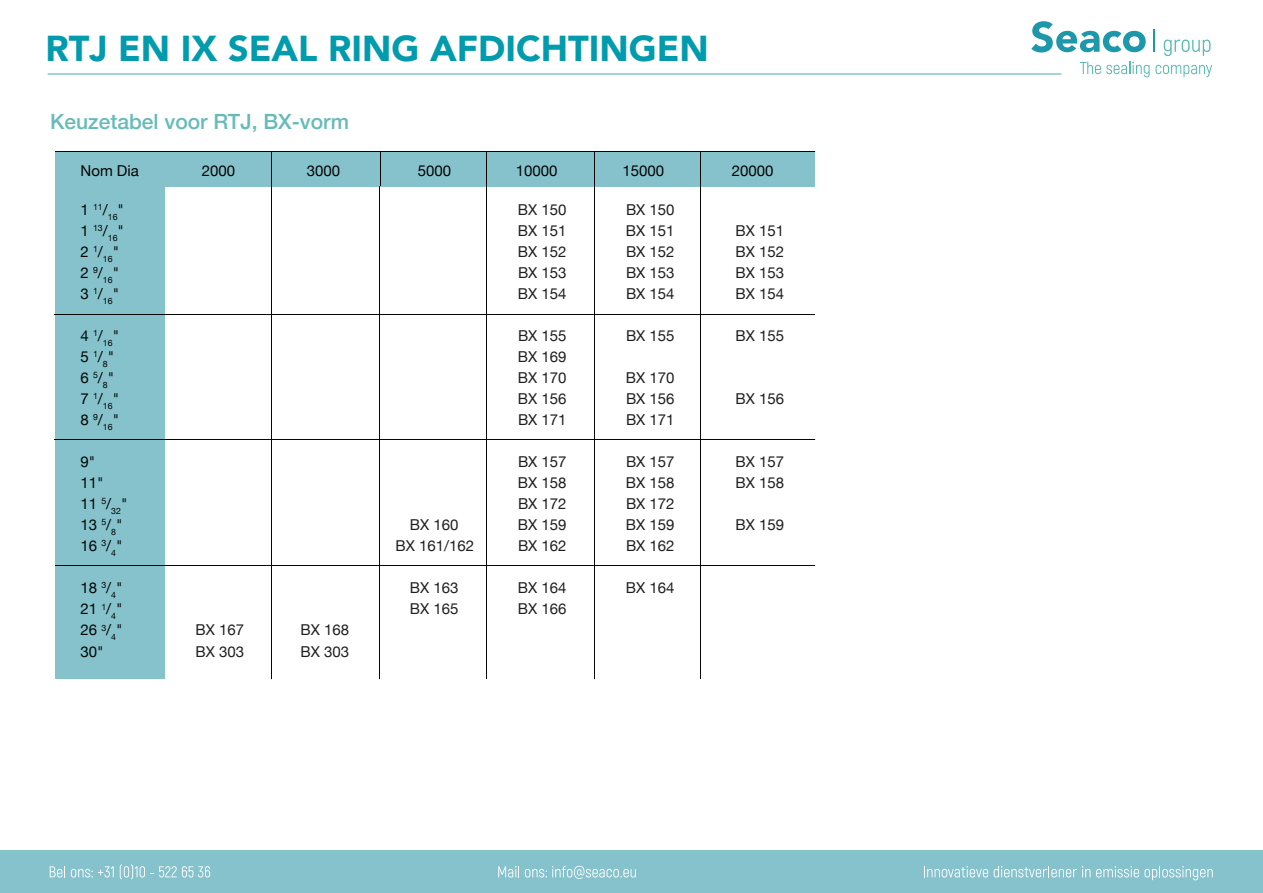
<style>
.page{position:relative;width:1263px;height:893px;background:#fff}
.page>*{position:absolute;margin:0;border:0;box-sizing:border-box;transform-origin:0 0}
.t1{font:900 36px "Avenir";color:#009bac}
.t2{font:500 21px "Helvetica Neue";color:#66bbb9}
.t3{font:15px "Helvetica Neue";color:#211e1e}
.t4{font:15px "Helvetica Neue";color:#040503}
.t5{font:8.7px "Helvetica Neue";color:#040503}
.s1{font-size:15px}
</style>
<div class="page">
<hr style="left:48px;top:73px;width:1013px;height:2px;background:#66bbb9">
<svg style="left:1031px;top:21px;width:115px;height:31px"></svg>
<svg style="left:1164px;top:40px;width:46px;height:16px"></svg>
<hr style="left:1153px;top:29px;width:2px;height:23px;background:#1d97aa">
<svg style="left:1080px;top:62px;width:69px;height:15px"></svg>
<svg style="left:1155px;top:65px;width:57px;height:12px"></svg>
<div style="left:0;top:850px;width:1263px;height:43px;background:#85c2cc"></div>
<svg style="left:50px;top:866px;width:15px;height:11px"></svg>
<svg style="left:71px;top:866px;width:43px;height:11px"></svg>
<svg style="left:120px;top:864px;width:90px;height:15px"></svg>
<svg style="left:498px;top:866px;width:21px;height:11px"></svg>
<svg style="left:525px;top:866px;width:111px;height:13px"></svg>
<svg style="left:924px;top:866px;width:64px;height:11px"></svg>
<svg style="left:994px;top:866px;width:96px;height:11px"></svg>
<svg style="left:1096px;top:866px;width:117px;height:14px"></svg>
<div style="left:55px;top:187px;width:109px;height:492px;background:#85c2cc"></div>
<div style="left:55px;top:152px;width:760px;height:35px;background:#85c2cc"></div>
<hr style="left:164px;top:314px;width:651px;height:1px;background:#050705">
<hr style="left:164px;top:439px;width:651px;height:1px;background:#050705">
<hr style="left:164px;top:566px;width:651px;height:1px;background:#050705">
<hr style="left:55px;top:152px;width:760px;height:1px;background:#050705">
<hr style="left:271px;top:187px;width:1px;height:492px;background:#050705">
<hr style="left:379px;top:187px;width:1px;height:492px;background:#050705">
<hr style="left:486px;top:152px;width:1px;height:526px;background:#050705">
<hr style="left:594px;top:152px;width:1px;height:527px;background:#050705">
<hr style="left:700px;top:152px;width:1px;height:527px;background:#050705">
<hr style="left:55px;top:314px;width:109px;height:1px;background:#040503">
<hr style="left:55px;top:439px;width:109px;height:1px;background:#040503">
<hr style="left:55px;top:566px;width:110px;height:1px;background:#040503">
<hr style="left:271px;top:152px;width:1px;height:35px;background:#040503">
<hr style="left:380px;top:151px;width:1px;height:35px;background:#040503">
<h1 class="t1" style="left:45px;top:25px;width:665px">RTJ EN IX SEAL RING AFDICHTINGEN</h1>
<h2 class="t2" style="left:50px;top:109px;width:300px">Keuzetabel voor RTJ, BX-vorm</h2>
<p class="t4" style="left:81px;top:162px;width:60px">Nom Dia</p>
<p class="t4" style="left:202px;top:162px;width:35px">2000</p>
<p class="t4" style="left:307px;top:162px;width:35px">3000</p>
<p class="t4" style="left:418px;top:162px;width:35px">5000</p>
<p class="t4" style="left:516px;top:162px;width:43px">10000</p>
<p class="t4" style="left:622px;top:162px;width:43px">15000</p>
<p class="t4" style="left:732px;top:162px;width:43px">20000</p>
<p class="t5" style="left:81px;top:207px;width:45px"><span class="s1">1</span> 11<span class="s1">/</span>16<span class="s1">"</span></p>
<p class="t3" style="left:518px;top:201px;width:50px">BX 150</p>
<p class="t3" style="left:626px;top:201px;width:50px">BX 150</p>
<p class="t5" style="left:81px;top:228px;width:45px"><span class="s1">1</span> 13<span class="s1">/</span>16<span class="s1">"</span></p>
<p class="t3" style="left:518px;top:222px;width:50px">BX 151</p>
<p class="t3" style="left:626px;top:222px;width:50px">BX 151</p>
<p class="t3" style="left:735px;top:222px;width:50px">BX 151</p>
<p class="t4" style="left:81px;top:243px;width:40px">2 <sup>1</sup>/<sub>16</sub>"</p>
<p class="t3" style="left:518px;top:243px;width:50px">BX 152</p>
<p class="t3" style="left:626px;top:243px;width:50px">BX 152</p>
<p class="t3" style="left:735px;top:243px;width:50px">BX 152</p>
<p class="t4" style="left:81px;top:264px;width:40px">2 <sup>9</sup>/<sub>16</sub>"</p>
<p class="t3" style="left:518px;top:264px;width:50px">BX 153</p>
<p class="t3" style="left:626px;top:264px;width:50px">BX 153</p>
<p class="t3" style="left:735px;top:264px;width:50px">BX 153</p>
<p class="t4" style="left:81px;top:285px;width:40px">3 <sup>1</sup>/<sub>16</sub>"</p>
<p class="t3" style="left:518px;top:285px;width:50px">BX 154</p>
<p class="t3" style="left:626px;top:285px;width:50px">BX 154</p>
<p class="t3" style="left:735px;top:285px;width:50px">BX 154</p>
<p class="t4" style="left:81px;top:327px;width:40px">4 <sup>1</sup>/<sub>16</sub>"</p>
<p class="t3" style="left:518px;top:327px;width:50px">BX 155</p>
<p class="t3" style="left:626px;top:327px;width:50px">BX 155</p>
<p class="t3" style="left:735px;top:327px;width:50px">BX 155</p>
<p class="t4" style="left:81px;top:348px;width:35px">5 <sup>1</sup>/<sub>8</sub>"</p>
<p class="t3" style="left:518px;top:348px;width:50px">BX 169</p>
<p class="t4" style="left:81px;top:369px;width:35px">6 <sup>5</sup>/<sub>8</sub>"</p>
<p class="t3" style="left:518px;top:369px;width:50px">BX 170</p>
<p class="t3" style="left:626px;top:369px;width:50px">BX 170</p>
<p class="t4" style="left:81px;top:390px;width:40px">7 <sup>1</sup>/<sub>16</sub>"</p>
<p class="t3" style="left:518px;top:390px;width:50px">BX 156</p>
<p class="t3" style="left:626px;top:390px;width:50px">BX 156</p>
<p class="t3" style="left:735px;top:390px;width:50px">BX 156</p>
<p class="t4" style="left:81px;top:411px;width:40px">8 <sup>9</sup>/<sub>16</sub>"</p>
<p class="t3" style="left:518px;top:411px;width:50px">BX 171</p>
<p class="t3" style="left:626px;top:411px;width:50px">BX 171</p>
<p class="t4" style="left:81px;top:453px;width:16px">9"</p>
<p class="t3" style="left:518px;top:453px;width:50px">BX 157</p>
<p class="t3" style="left:626px;top:453px;width:50px">BX 157</p>
<p class="t3" style="left:735px;top:453px;width:50px">BX 157</p>
<p class="t4" style="left:81px;top:474px;width:25px">11"</p>
<p class="t3" style="left:518px;top:474px;width:50px">BX 158</p>
<p class="t3" style="left:626px;top:474px;width:50px">BX 158</p>
<p class="t3" style="left:735px;top:474px;width:50px">BX 158</p>
<p class="t4" style="left:81px;top:495px;width:48px">11 <sup>5</sup>/<sub>32</sub>"</p>
<p class="t3" style="left:518px;top:495px;width:50px">BX 172</p>
<p class="t3" style="left:626px;top:495px;width:50px">BX 172</p>
<p class="t4" style="left:81px;top:516px;width:43px">13 <sup>5</sup>/<sub>8</sub>"</p>
<p class="t3" style="left:410px;top:516px;width:50px">BX 160</p>
<p class="t3" style="left:518px;top:516px;width:50px">BX 159</p>
<p class="t3" style="left:626px;top:516px;width:50px">BX 159</p>
<p class="t3" style="left:735px;top:516px;width:50px">BX 159</p>
<p class="t4" style="left:81px;top:537px;width:43px">16 <sup>3</sup>/<sub>4</sub>"</p>
<p class="t3" style="left:396px;top:537px;width:80px">BX 161/162</p>
<p class="t3" style="left:518px;top:537px;width:50px">BX 162</p>
<p class="t3" style="left:626px;top:537px;width:50px">BX 162</p>
<p class="t4" style="left:81px;top:579px;width:43px">18 <sup>3</sup>/<sub>4</sub>"</p>
<p class="t3" style="left:410px;top:579px;width:50px">BX 163</p>
<p class="t3" style="left:518px;top:579px;width:50px">BX 164</p>
<p class="t3" style="left:626px;top:579px;width:50px">BX 164</p>
<p class="t4" style="left:81px;top:600px;width:43px">21 <sup>1</sup>/<sub>4</sub>"</p>
<p class="t3" style="left:410px;top:600px;width:50px">BX 165</p>
<p class="t3" style="left:518px;top:600px;width:50px">BX 166</p>
<p class="t4" style="left:81px;top:621px;width:43px">26 <sup>3</sup>/<sub>4</sub>"</p>
<p class="t3" style="left:195px;top:621px;width:50px">BX 167</p>
<p class="t3" style="left:300px;top:621px;width:50px">BX 168</p>
<p class="t4" style="left:81px;top:642px;width:25px">30"</p>
<p class="t3" style="left:195px;top:642px;width:50px">BX 303</p>
<p class="t3" style="left:300px;top:642px;width:50px">BX 303</p>
</div>
